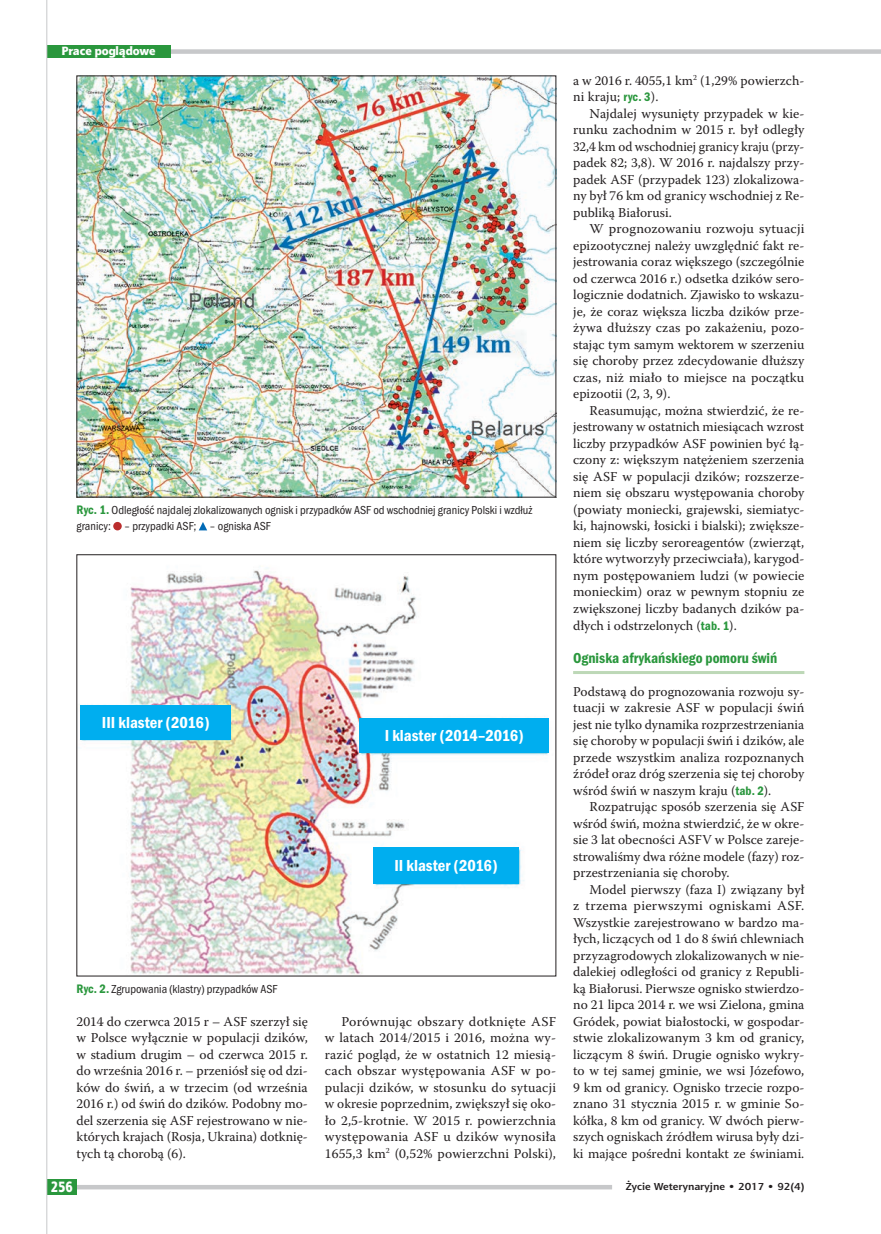
<style>
.page{position:relative;width:881px;height:1234px;background:#fff}
.page>*{position:absolute;margin:0;border:0;box-sizing:border-box;transform-origin:0 0}
.t1{font:16.5px "Franklin Got Itc TOT Dem Con";color:#fff}
.t2{font:15px "Franklin Got Itc TOT Dem Con";color:#2a973d}
.t3{font:15px "Aerton Cnd EFN Black";color:#fff}
.t4{font:13.5px/16.5px "Warnock Pro";color:#231f20;text-align:justify}
.t5{font:12px/16.5px "Franklin Got Itc TOT Boo Con";color:#231f20}
.t6{font:12px "Aerton EFN Black";color:#fff}
.t7{font:700 10.2px "Aerton EFN";color:#231f20;scale:1.11 1}
.s1{font-family:"Franklin Got Itc TOT Dem Con";font-size:12.75px;color:#2a973d}
</style>
<div class="page">
<hr style="left:573px;top:671px;width:231px;height:3px;background:#bdd8b7">
<img style="left:79px;top:78px;width:475px;height:417px">
<img style="left:80px;top:568px;width:469px;height:406px">
<div style="left:113px;top:522px;width:9px;height:8px;background:#bb2d2d;border-radius:50%"></div>
<svg style="left:199px;top:522px;width:8px;height:8px"></svg>
<div style="left:80px;top:705px;width:151px;height:34px;background:#00aeef"></div>
<div style="left:373px;top:847px;width:145px;height:36px;background:#00aeef"></div>
<div style="left:359px;top:718px;width:190px;height:34px;background:#00aeef"></div>
<div style="left:47px;top:49px;width:833px;height:5px;background:#c7c8ca"></div>
<div style="left:47px;top:45px;width:123px;height:13px;background:#2a973d"></div>
<div style="left:47px;top:1184px;width:565px;height:5px;background:#c7c8ca"></div>
<div style="left:47px;top:1178px;width:30px;height:15px;background:#2a973d"></div>
<hr style="left:46px;top:0;width:1px;height:1233px;background:#c7c8ca">
<p class="t6" style="left:61px;top:43px;width:96px">Prace poglądowe</p>
<p class="t5" style="left:77px;top:501px;width:457px"><span class="s1">Ryc. 1.</span> Odległość najdalej zlokalizowanych ognisk i przypadków ASF od wschodniej granicy Polski i wzdłuż granicy: – przypadki ASF; – ogniska ASF</p>
<p class="t1" style="left:102px;top:712px;width:109px">III klaster (2016)</p>
<p class="t5" style="left:77px;top:980px;width:202px"><span class="s1">Ryc. 2.</span> Zgrupowania (klastry) przypadków ASF</p>
<p class="t1" style="left:384px;top:725px;width:140px">I klaster (2014–2016)</p>
<p class="t1" style="left:394px;top:856px;width:105px">II klaster (2016)</p>
<p class="t4" style="left:77px;top:1012px;width:233px">2014 do czerwca 2015 r – ASF szerzył się w Polsce wyłącznie w populacji dzików, w stadium drugim – od czerwca 2015 r. do września 2016 r. – przeniósł się od dzi&shy;ków do świń, a w trzecim (od września 2016 r.) od świń do dzików. Podobny mo&shy;del szerzenia się ASF rejestrowano w nie&shy;których krajach (Rosja, Ukraina) dotknię&shy;tych tą chorobą (6).</p>
<p class="t4" style="left:325px;top:1012px;width:233px;text-indent:16px">Porównując obszary dotknięte ASF w latach 2014/2015 i 2016, można wy&shy;razić pogląd, że w ostatnich 12 miesią&shy;cach obszar występowania ASF w po&shy;pulacji dzików, w stosunku do sytuacji w okresie poprzednim, zwiększył się oko&shy;ło 2,5-krotnie. W 2015 r. powierzchnia występowania ASF u dzików wynosiła 1655,3 km<sup>2</sup> (0,52% powierzchni Polski),</p>
<p class="t4" style="left:573px;top:72px;width:233px">a w 2016 r. 4055,1 km<sup>2</sup> (1,29% powierzch&shy;ni kraju; <span class="s1">ryc. 3</span>).</p>
<p class="t4" style="left:573px;top:105px;width:233px;text-indent:16px">Najdalej wysunięty przypadek w kie&shy;runku zachodnim w 2015 r. był odległy 32,4 km od wschodniej granicy kraju (przy&shy;padek 82; 3,8). W 2016 r. najdalszy przy&shy;padek ASF (przypadek 123) zlokalizowa&shy;ny był 76 km od granicy wschodniej z Re&shy;publiką Białorusi.</p>
<p class="t4" style="left:573px;top:220px;width:233px;text-indent:16px">W prognozowaniu rozwoju sytuacji epizootycznej należy uwzględnić fakt re&shy;jestrowania coraz większego (szczególnie od czerwca 2016 r.) odsetka dzików sero&shy;logicznie dodatnich. Zjawisko to wskazu&shy;je, że coraz większa liczba dzików prze&shy;żywa dłuższy czas po zakażeniu, pozo&shy;stając tym samym wektorem w szerzeniu się choroby przez zdecydowanie dłuższy czas, niż miało to miejsce na początku epizootii (2, 3, 9).</p>
<p class="t4" style="left:573px;top:402px;width:233px;text-indent:16px">Reasumując, można stwierdzić, że re&shy;jestrowany w ostatnich miesiącach wzrost liczby przypadków ASF powinien być łą&shy;czony z: większym natężeniem szerzenia się ASF w populacji dzików; rozszerze&shy;niem się obszaru występowania choroby (powiaty moniecki, grajewski, siemiatyc&shy;ki, hajnowski, łosicki i bialski); zwiększe&shy;niem się liczby seroreagentów (zwierząt, które wytworzyły przeciwciała), karygod&shy;nym postępowaniem ludzi (w powiecie monieckim) oraz w pewnym stopniu ze zwiększonej liczby badanych dzików pa&shy;dłych i odstrzelonych (<span class="s1">tab. 1</span>).</p>
<p class="t2" style="left:573px;top:648px;width:205px">Ogniska afrykańskiego pomoru świń</p>
<p class="t4" style="left:573px;top:682px;width:233px">Podstawą do prognozowania rozwoju sy&shy;tuacji w zakresie ASF w populacji świń jest nie tylko dynamika rozprzestrzeniania się choroby w populacji świń i dzików, ale przede wszystkim analiza rozpoznanych źródeł oraz dróg szerzenia się tej choroby wśród świń w naszym kraju (<span class="s1">tab. 2</span>).</p>
<p class="t4" style="left:573px;top:798px;width:233px;text-indent:16px">Rozpatrując sposób szerzenia się ASF wśród świń, można stwierdzić, że w okre&shy;sie 3 lat obecności ASFV w Polsce zareje&shy;strowaliśmy dwa różne modele (fazy) roz&shy;przestrzeniania się choroby.</p>
<p class="t4" style="left:573px;top:880px;width:233px;text-indent:16px">Model pierwszy (faza I) związany był z trzema pierwszymi ogniskami ASF.<br>Wszystkie zarejestrowano w bardzo ma&shy;łych, liczących od 1 do 8 świń chlewniach przyzagrodowych zlokalizowanych w nie&shy;dalekiej odległości od granicy z Republi&shy;ką Białorusi. Pierwsze ognisko stwierdzo&shy;no 21 lipca 2014 r. we wsi Zielona, gmina Gródek, powiat białostocki, w gospodar&shy;stwie zlokalizowanym 3 km od granicy, liczącym 8 świń. Drugie ognisko wykry&shy;to w tej samej gminie, we wsi Józefowo, 9 km od granicy. Ognisko trzecie rozpo&shy;znano 31 stycznia 2015 r. w gminie So&shy;kółka, 8 km od granicy. W dwóch pierw&shy;szych ogniskach źródłem wirusa były dzi&shy;ki mające pośredni kontakt ze świniami.</p>
<p class="t3" style="left:51px;top:1177px;width:23px">256</p>
<p class="t7" style="left:625px;top:1180px;width:162px">Życie Weterynaryjne • 2017 • 92(4)</p>
</div>
